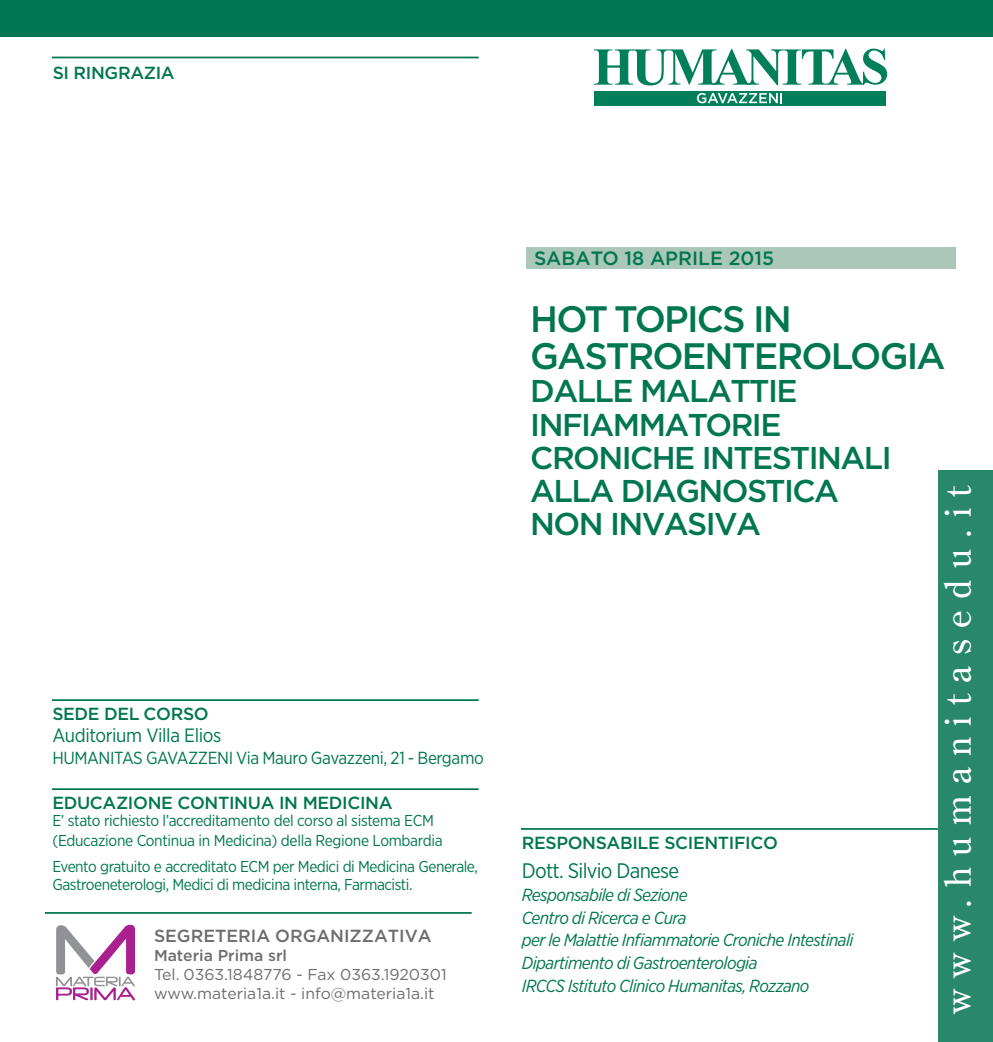
<style>
.page{position:relative;width:993px;height:1042px;background:#fff}
.page>*{position:absolute;margin:0;border:0;box-sizing:border-box;transform-origin:0 0}
.t1{font:500 36.75px/37.6px "Gotham";letter-spacing:-.05em;color:#007751}
.t2{font:35px "Century Old Style";letter-spacing:.325em;color:#fff}
.t3{font:500 31.5px/33.2px "Gotham";letter-spacing:-.05em;color:#007751}
.t4{font:21px "Gotham Narrow";letter-spacing:-.035em;color:#007751}
.t5{font:19.25px "Gotham Narrow";letter-spacing:-.02em;color:#007751}
.t6{font:500 19.25px "Gotham";color:#007751}
.t7{font:italic 17.5px/22.8px "Gotham Narrow";letter-spacing:-.035em;color:#007751}
.t8{font:500 17.5px "Gotham";letter-spacing:-.02em;color:#007751}
.t9{font:17.5px "Gotham Narrow";letter-spacing:-.025em;color:#007751}
.t10{font:500 17.5px "Gotham";color:#6c6d70}
.t11{font:15.75px/19.2px "Gotham Narrow";letter-spacing:-.03em;color:#007751}
.t12{font:15.75px/18.9px "Gotham";color:#6c6d70}
.t13{font:500 15.75px "Gotham";color:#6c6d70}
</style>
<div class="page">
<div style="left:0;top:0;width:992px;height:36px;background:#007751"></div>
<div style="left:593px;top:91px;width:292px;height:15px;background:#007f5a"></div>
<svg style="left:696px;top:93px;width:86px;height:10px"></svg>
<svg style="left:593px;top:49px;width:293px;height:36px"></svg>
<div style="left:937px;top:471px;width:55px;height:571px;background:#298869"></div>
<hr style="left:52px;top:788px;width:426px;height:2px;background:#007751">
<hr style="left:52px;top:57px;width:426px;height:1px;background:#007751">
<hr style="left:52px;top:699px;width:426px;height:2px;background:#007751">
<div style="left:526px;top:247px;width:429px;height:22px;background:#abc7ba"></div>
<hr style="left:520px;top:828px;width:417px;height:2px;background:#007751">
<hr style="left:45px;top:912px;width:426px;height:2px;background:#007751">
<svg style="left:56px;top:924px;width:79px;height:76px"></svg>
<p class="t8" style="left:53px;top:67px;width:124px">SI RINGRAZIA</p>
<p class="t8" style="left:52px;top:707px;width:158px">SEDE DEL CORSO</p>
<p class="t5" style="left:52px;top:728px;width:171px">Auditorium Villa Elios</p>
<p class="t9" style="left:52px;top:751px;width:433px">HUMANITAS GAVAZZENI Via Mauro Gavazzeni, 21 - Bergamo</p>
<p class="t8" style="left:52px;top:796px;width:341px">EDUCAZIONE CONTINUA IN MEDICINA</p>
<p class="t11" style="left:52px;top:812px;width:392px">E’ stato richiesto l’accreditamento del corso al sistema ECM (Educazione Continua in Medicina) della Regione Lombardia</p>
<p class="t11" style="left:52px;top:857px;width:427px">Evento gratuito e accreditato ECM per Medici di Medicina Generale,<br>Gastroeneterologi, Medici di medicina interna, Farmacisti.</p>
<p class="t10" style="left:154px;top:929px;width:279px">SEGRETERIA ORGANIZZATIVA</p>
<p class="t13" style="left:154px;top:950px;width:134px">Materia Prima srl</p>
<p class="t12" style="left:154px;top:966px;width:294px">Tel. 0363.1848776 - Fax 0363.1920301 www.materia1a.it - info@materia1a.it</p>
<p class="t6" style="left:534px;top:252px;width:242px">SABATO 18 APRILE 2015</p>
<h1 class="t1" style="left:530px;top:303px;width:416px">HOT TOPICS IN<br>GASTROENTEROLOGIA</h1>
<h3 class="t3" style="left:530px;top:378px;width:363px">DALLE MALATTIE<br>INFIAMMATORIE<br>CRONICHE INTESTINALI<br>ALLA DIAGNOSTICA<br>NON INVASIVA</h3>
<h2 class="t2" style="left:943px;top:1014px;width:530px;rotate:-90deg">www.humanitasedu.it</h2>
<p class="t8" style="left:521px;top:836px;width:257px">RESPONSABILE SCIENTIFICO</p>
<h3 class="t4" style="left:521px;top:863px;width:159px">Dott. Silvio Danese</h3>
<p class="t7" style="left:521px;top:884px;width:333px">Responsabile di Sezione<br>Centro di Ricerca e Cura<br>per le Malattie Infiammatorie Croniche Intestinali Dipartimento di Gastroenterologia<br>IRCCS Istituto Clinico Humanitas, Rozzano</p>
</div>
